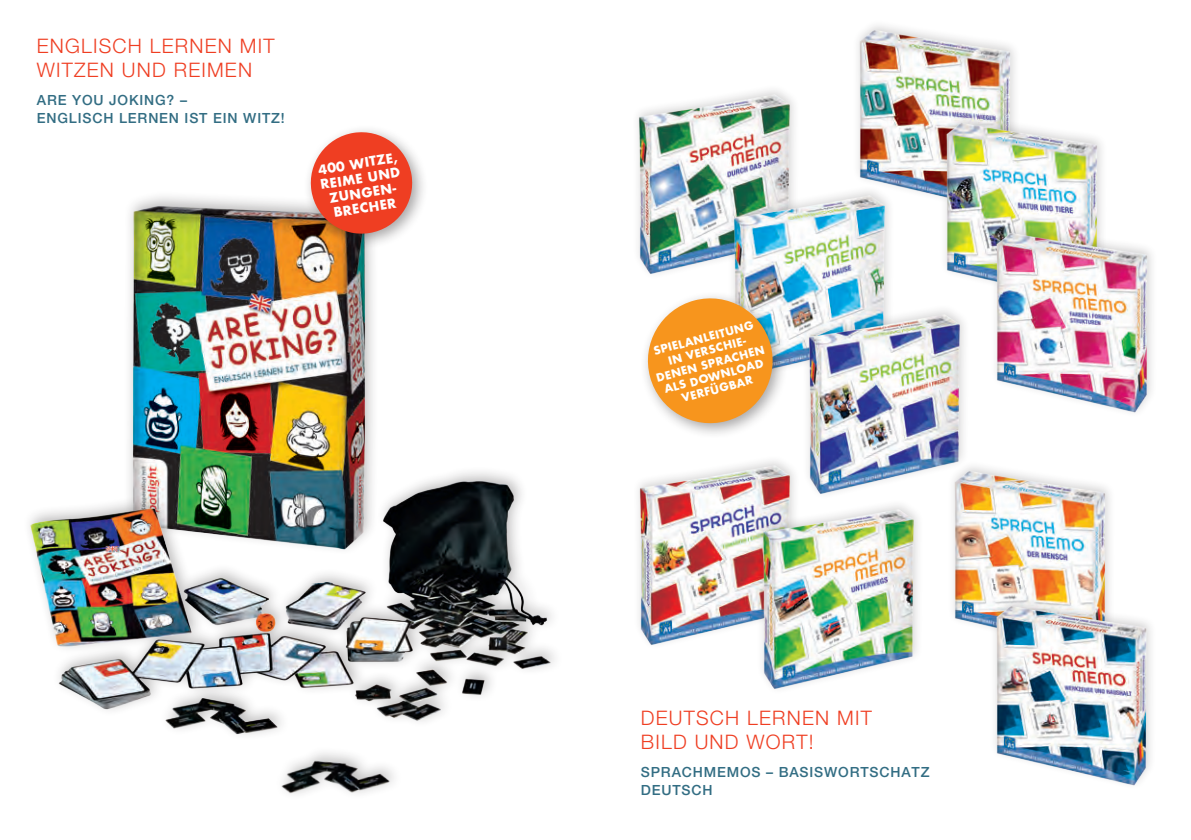
<style>
.page{position:relative;width:1191px;height:840px;background:#fff}
.page>*{position:absolute;margin:0;border:0;box-sizing:border-box;transform-origin:0 0}
.t1{font:300 20px/24px "Helvetica Neue";letter-spacing:.06em;color:#ef3e22}
.t2{font:500 14px/18px "Helvetica Neue";letter-spacing:.06em;color:#326d83}
.t3{font:700 13px/14.8px "Futura";color:#fff;text-align:center}
.t4{font:700 11px/13.2px "Futura";color:#fff;text-align:center}
</style>
<div class="page">
<img style="left:129px;top:196px;width:244px;height:151px">
<img style="left:29px;top:347px;width:526px;height:388px">
<img style="left:281px;top:752px;width:113px;height:42px">
<img style="left:637px;top:90px;width:157px;height:184px">
<img style="left:717px;top:183px;width:172px;height:183px">
<img style="left:841px;top:25px;width:174px;height:196px">
<img style="left:928px;top:111px;width:174px;height:167px">
<img style="left:638px;top:461px;width:153px;height:184px">
<img style="left:791px;top:302px;width:173px;height:195px">
<img style="left:979px;top:221px;width:173px;height:192px">
<img style="left:745px;top:497px;width:173px;height:192px">
<img style="left:936px;top:459px;width:174px;height:165px">
<img style="left:978px;top:593px;width:173px;height:193px">
<div style="left:639px;top:290px;width:149px;height:149px;background:#231f20;opacity:.4"></div>
<svg style="left:641px;top:291px;width:138px;height:138px"></svg>
<div style="left:303px;top:124px;width:125px;height:125px;background:#231f20;opacity:.4"></div>
<svg style="left:307px;top:128px;width:109px;height:109px"></svg>
<h1 class="t1" style="left:37px;top:33px;width:239px">ENGLISCH LERNEN MIT<br>WITZEN UND REIMEN</h1>
<p class="t2" style="left:37px;top:90px;width:249px">ARE YOU JOKING? –<br>ENGLISCH LERNEN IST EIN WITZ!</p>
<p class="t3" style="left:317px;top:162px;width:82px;rotate:-9deg">400 WITZE,<br>REIME UND<br>ZUNGEN-<br>BRECHER</p>
<p class="t4" style="left:648px;top:346px;width:113px;rotate:-15deg">SPIELANLEITUNG<br>IN VERSCHIE-<br>DENEN SPRACHEN<br>ALS DOWNLOAD<br>VERFÜGBAR</p>
<h1 class="t1" style="left:641px;top:705px;width:232px">DEUTSCH LERNEN MIT<br>BILD UND WORT!</h1>
<p class="t2" style="left:641px;top:762px;width:290px">SPRACHMEMOS – BASISWORTSCHATZ<br>DEUTSCH</p>
</div>
